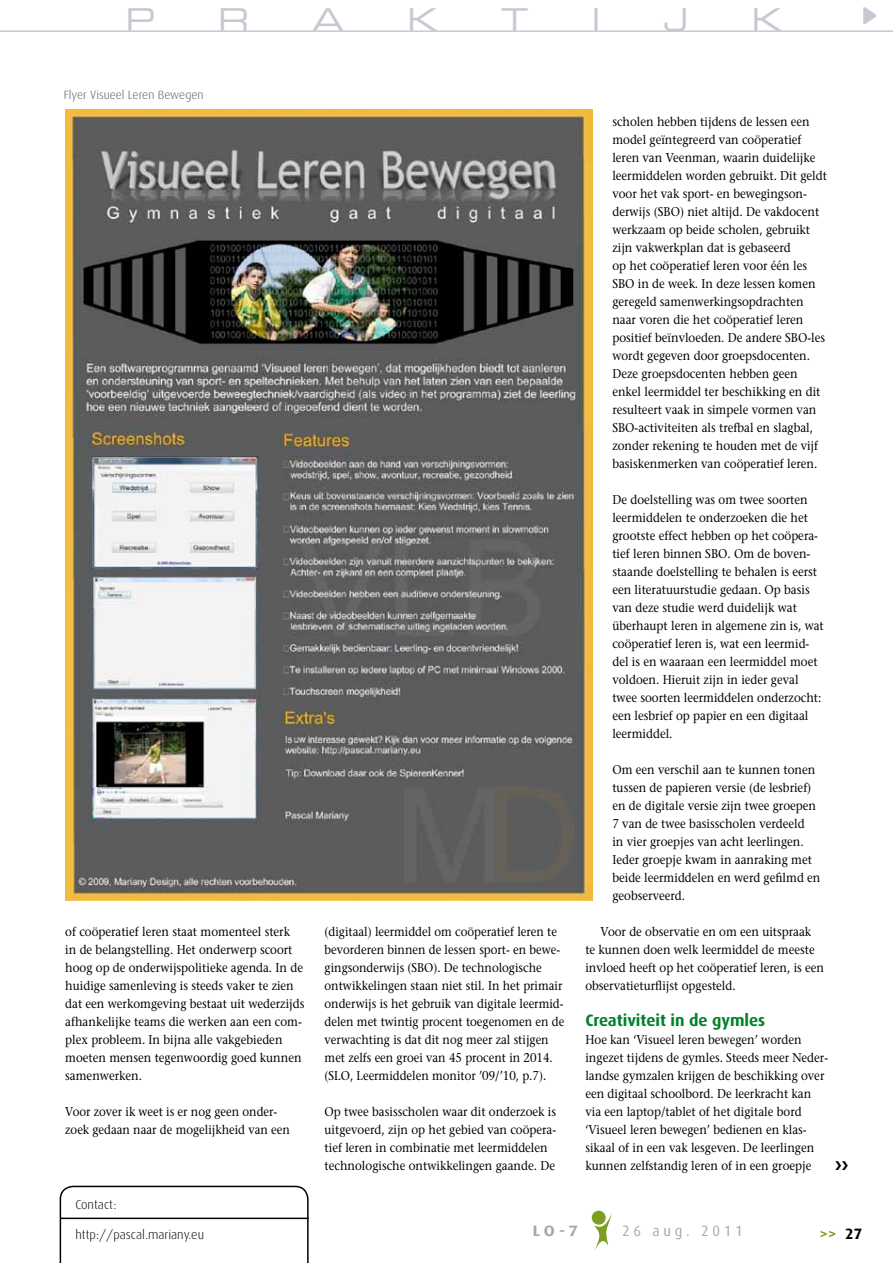
<style>
.page{position:relative;width:893px;height:1263px;background:#fff}
.page>*{position:absolute;margin:0;border:0;box-sizing:border-box;transform-origin:0 0}
.t1{font:31.5px "Eurostile LT Std Ex 2";color:#c7c9d2}
.t2{font:700 16.5px "Dax";color:#00822a}
.t3{font:15px "Dax";letter-spacing:.26em;color:#a4a8b3;scale:.96 1}
.t4{font:700 15px "Dax Wide";color:#a4a8b3}
.t5{font:700 15px "Dax";color:#7d9e22}
.t6{font:12.75px/18px "Stone Serif";color:#000;scale:.9 1}
.t7{font:12.75px/18px "Stone Serif";color:#000;scale:.89 1}
.t8{font:300 12.75px "Dax";color:#000}
.t9{font:300 12px "Dax";color:#525765}
.s1{color:#000}
</style>
<div class="page">
<div style="left:592px;top:1211px;width:14px;height:14px;background:#7d9e22;border-radius:50%"></div>
<svg style="left:594px;top:1212px;width:18px;height:39px"></svg>
<svg style="left:0;top:7px;width:893px;height:25px"></svg>
<svg style="left:60px;top:1186px;width:249px;height:77px"></svg>
<hr style="left:60px;top:1217px;width:249px;height:2px;background:#000">
<img style="left:66px;top:109px;width:526px;height:791px">
<h1 class="t1" style="left:125px;top:-1px;width:31px">P</h1>
<h1 class="t1" style="left:218px;top:-1px;width:33px">R</h1>
<h1 class="t1" style="left:312px;top:-1px;width:33px">A</h1>
<h1 class="t1" style="left:407px;top:-1px;width:33px">K</h1>
<h1 class="t1" style="left:501px;top:-1px;width:29px">T</h1>
<h1 class="t1" style="left:591px;top:-1px;width:11px">I</h1>
<h1 class="t1" style="left:664px;top:-1px;width:26px">J</h1>
<h1 class="t1" style="left:752px;top:-1px;width:33px">K</h1>
<p class="t9" style="left:64px;top:89px;width:141px">Flyer Visueel Leren Bewegen</p>
<p class="t6" style="left:65px;top:923px;width:267px">of coöperatief leren staat momenteel sterk<br>in de belangstelling. Het onderwerp scoort hoog op de onderwijspolitieke agenda. In de huidige samenleving is steeds vaker te zien dat een werkomgeving bestaat uit wederzijds afhankelijke teams die werken aan een com&shy;plex probleem. In bijna alle vakgebieden moeten mensen tegenwoordig goed kunnen samenwerken.</p>
<p class="t7" style="left:65px;top:1103px;width:254px">Voor zover ik weet is er nog geen onder&shy;zoek gedaan naar de mogelijkheid van een</p>
<p class="t8" style="left:75px;top:1198px;width:42px">Contact:</p>
<p class="t8" style="left:75px;top:1228px;width:130px">http://pascal.mariany.eu</p>
<p class="t7" style="left:325px;top:923px;width:271px">(digitaal) leermiddel om coöperatief leren te bevorderen binnen de lessen sport- en bewe&shy;gingsonderwijs (SBO). De technologische ontwikkelingen staan niet stil. In het primair onderwijs is het gebruik van digitale leermid&shy;delen met twintig procent toegenomen en de verwachting is dat dit nog meer zal stijgen met zelfs een groei van 45 procent in 2014. (SLO, Leermiddelen monitor ’09/’10, p.7).</p>
<p class="t6" style="left:325px;top:1103px;width:259px">Op twee basisscholen waar dit onderzoek is uitgevoerd, zijn op het gebied van coöpera&shy;tief leren in combinatie met leermiddelen technologische ontwikkelingen gaande. De</p>
<p class="t6" style="left:612px;top:113px;width:240px">scholen hebben tijdens de lessen een model geïntegreerd van coöperatief leren van Veenman, waarin duidelijke leermiddelen worden gebruikt. Dit geldt voor het vak sport- en bewegingson&shy;derwijs (SBO) niet altijd. De vakdocent werkzaam op beide scholen, gebruikt zijn vakwerkplan dat is gebaseerd<br>op het coöperatief leren voor één les SBO in de week. In deze lessen komen geregeld samenwerkingsopdrachten naar voren die het coöperatief leren positief beïnvloeden. De andere SBO-les wordt gegeven door groepsdocenten.<br>Deze groepsdocenten hebben geen enkel leermiddel ter beschikking en dit resulteert vaak in simpele vormen van SBO-activiteiten als trefbal en slagbal, zonder rekening te houden met de vijf basiskenmerken van coöperatief leren.</p>
<p class="t6" style="left:612px;top:491px;width:236px">De doelstelling was om twee soorten leermiddelen te onderzoeken die het grootste effect hebben op het coöpera&shy;tief leren binnen SBO. Om de boven&shy;staande doelstelling te behalen is eerst een literatuurstudie gedaan. Op basis van deze studie werd duidelijk wat überhaupt leren in algemene zin is, wat coöperatief leren is, wat een leermid&shy;del is en waaraan een leermiddel moet voldoen. Hieruit zijn in ieder geval twee soorten leermiddelen onderzocht: een lesbrief op papier en een digitaal leermiddel.</p>
<p class="t6" style="left:612px;top:761px;width:233px">Om een verschil aan te kunnen tonen tussen de papieren versie (de lesbrief) en de digitale versie zijn twee groepen 7 van de twee basisscholen verdeeld<br>in vier groepjes van acht leerlingen.<br>Ieder groepje kwam in aanraking met beide leermiddelen en werd gefilmd en geobserveerd.</p>
<p class="t6" style="left:585px;top:923px;width:267px;text-indent:15px">Voor de observatie en om een uitspraak te kunnen doen welk leermiddel de meeste invloed heeft op het coöperatief leren, is een observatieturflijst opgesteld.</p>
<p class="t2" style="left:585px;top:1011px;width:181px">Creativiteit in de gymles</p>
<p class="t6" style="left:585px;top:1031px;width:271px">Hoe kan ‘Visueel leren bewegen’ worden ingezet tijdens de gymles. Steeds meer Neder&shy;landse gymzalen krijgen de beschikking over een digitaal schoolbord. De leerkracht kan via een laptop/tablet of het digitale bord ‘Visueel leren bewegen’ bedienen en klas&shy;sikaal of in een vak lesgeven. De leerlingen kunnen zelfstandig leren of in een groepje</p>
<p class="t4" style="left:533px;top:1223px;width:47px">LO-7</p>
<p class="t3" style="left:622px;top:1223px;width:127px">26 aug. 2011</p>
<p class="t5" style="left:819px;top:1225px;width:44px">&gt;&gt; <span class="s1">27</span></p>
</div>
